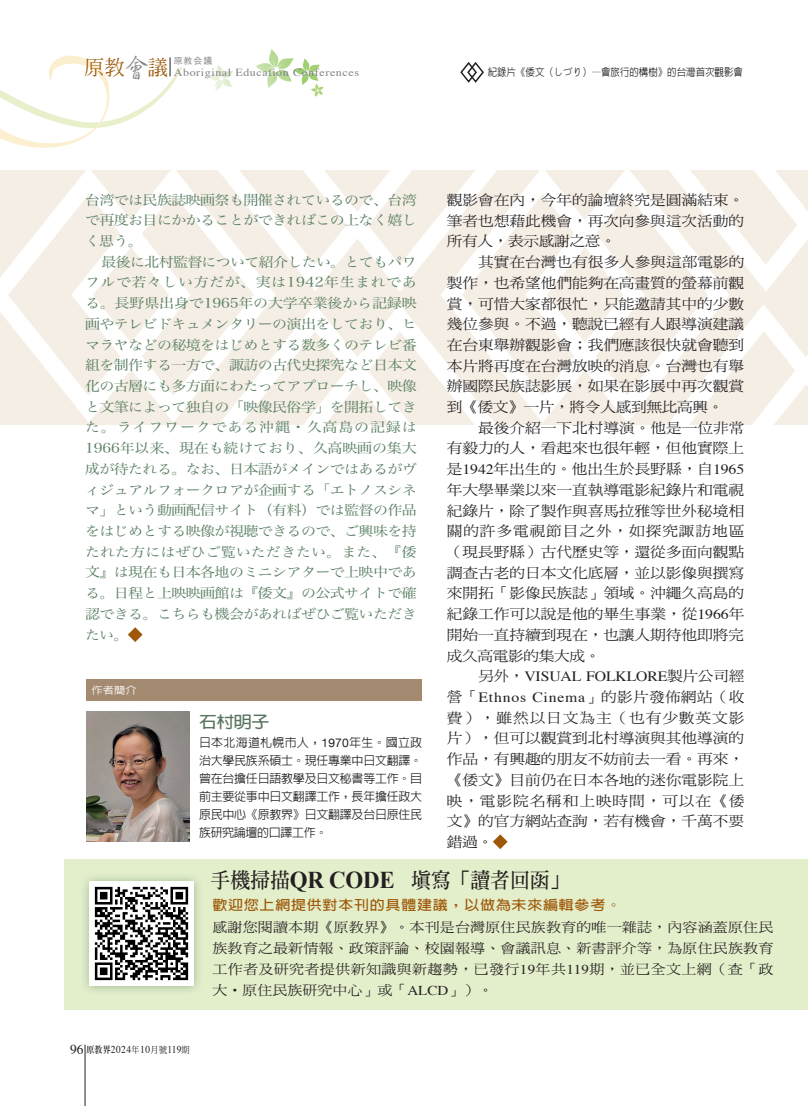
<style>
.page{position:relative;width:808px;height:1106px;background:#fff}
.page>*{position:absolute;margin:0;border:0;box-sizing:border-box;transform-origin:0 0}
.正常{font:700 21.15px "AR Ming B5";letter-spacing:-.01em;color:#231f20;scale:.95 1}
.t1{font:500 20.4px "AR Ming B5";color:#9e5807}
.內文_小標3{font:700 16.2px "AR Hei B5";color:#5a755f;scale:1.11 1}
.內文{font:14.1px/20.7px "DF Ming Std W5";letter-spacing:-.005em;color:#231f20;text-align:justify;scale:1.11 1}
.圖說{font:13.5px/20.7px "Hira Min Pro W3";letter-spacing:-.04em;color:#577d61;text-align:justify;scale:1.11 1}
.齊頭內文{font:13.5px/21px "DF Ming Std W5";letter-spacing:.025em;color:#231f20;text-align:justify;scale:1.11 1}
.齊頭內文-2{font:700 13.5px "AR Hei B5";letter-spacing:.05em;color:#9e5807;scale:1.11 1}
.語系-內文{font:500 12px/18px "AR Hei B5";letter-spacing:-.02em;color:#231f20;text-align:justify}
.t2{font:10.8px "Times";letter-spacing:.05em;color:#808285;scale:1.11 1}
.正常-2{font:500 10.5px "AR Hei B5";color:#231f20;scale:.9 1}
.t3{font:10.5px "Times";letter-spacing:.05em;color:#231f20;scale:.9 1}
.圖說-2{font:500 10.2px "AR Hei B5";color:#fff;scale:1.11 1}
.t4{font:9px "Heisei Kaku Go Std W3";color:#808285}
.s1{font-family:"AR Xing Shu B5";font-size:27.75px;color:#808285}
.s2{font-family:"Helvetica Neue";font-weight:400}
.s3{font-family:"Times"}
.s4{font-family:"Times New Roman";font-size:24.15px}
.s5{font-size:13.5px}
.s6{font-family:"AR Ming B5";font-weight:800;font-size:9px}
.s7{font-family:"DF Ming Std W5";font-size:9px}
</style>
<div class="page">
<svg style="left:0;top:170px;width:202px;height:255px"></svg>
<svg style="left:513px;top:170px;width:140px;height:255px"></svg>
<svg style="left:428px;top:170px;width:85px;height:120px"></svg>
<svg style="left:202px;top:170px;width:226px;height:120px"></svg>
<svg style="left:653px;top:170px;width:82px;height:120px"></svg>
<svg style="left:428px;top:290px;width:85px;height:135px"></svg>
<svg style="left:202px;top:290px;width:226px;height:135px"></svg>
<svg style="left:735px;top:170px;width:73px;height:120px"></svg>
<svg style="left:651px;top:290px;width:157px;height:135px"></svg>
<svg style="left:256px;top:49px;width:68px;height:48px"></svg>
<svg style="left:208px;top:65px;width:25px;height:26px"></svg>
<hr style="left:85px;top:1044px;width:1px;height:62px;background:#231f20">
<svg style="left:0;top:55px;width:182px;height:93px"></svg>
<div style="left:65px;top:858px;width:743px;height:151px;background:#e3eecb"></div>
<div style="left:80px;top:872px;width:124px;height:123px;background:#7fa07d;opacity:.75"></div>
<img style="left:90px;top:882px;width:104px;height:103px">
<svg style="left:460px;top:62px;width:24px;height:21px"></svg>
<svg style="left:493px;top:834px;width:15px;height:15px"></svg>
<div style="left:86px;top:679px;width:336px;height:21px;background:#a38a70"></div>
<img style="left:86px;top:712px;width:103px;height:129px">
<svg style="left:128px;top:627px;width:15px;height:15px"></svg>
<h2 class="t1" style="left:84px;top:57px;width:86px">原教<span class="s1">會</span>議</h2>
<p class="t4" style="left:174px;top:55px;width:40px">原教会議</p>
<p class="t2" style="left:174px;top:63px;width:168px">Aboriginal Education Conferences</p>
<p class="正常-2" style="left:488px;top:67px;width:285px">紀錄片《倭文（しづり）—會旅行的構樹》的台灣首次觀影會</p>
<p class="圖說" style="left:85px;top:188px;width:300px">台湾では民族誌映画祭も開催されているので、台湾で再度お目にかかることができればこの上なく嬉しく思う。</p>
<p class="圖說" style="left:85px;top:250px;width:300px;text-indent:16px">最後に北村監督について紹介したい。とてもパワフルで若々しい方だが、実は1942年生まれである。長野県出身で1965年の大学卒業後から記録映画やテレビドキュメンタリーの演出をしており、ヒマラヤなどの秘境をはじめとする数多くのテレビ番組を制作する一方で、諏訪の古代史探究など日本文化の古層にも多方面にわたってアプローチし、映像と文筆によって独自の「映像民俗学」を開拓してきた。ライフワークである沖縄・久高島の記録は1966年以来、現在も続けており、久高映画の集大成が待たれる。なお、日本語がメインではあるがヴィジュアルフォークロアが企画する「エトノスシネマ」という動画配信サイト（有料）では監督の作品をはじめとする映像が視聴できるので、ご興味を持たれた方にはぜひご覧いただきたい。また、『倭文』は現在も日本各地のミニシアターで上映中である。日程と上映映画館は『倭文』の公式サイトで確認できる。こちらも機会があればぜひご覧いただきたい。</p>
<p class="圖說-2" style="left:92px;top:685px;width:42px">作者簡介</p>
<p class="內文_小標3" style="left:199px;top:713px;width:65px">石村明子</p>
<p class="語系-內文" style="left:199px;top:733px;width:225px">日本北海道札幌市人，<span class="s2">1970</span>年生。國立政治大學民族系碩士。現任專業中日文翻譯。曾在台擔任日語教學及日文秘書等工作。目前主要從事中日文翻譯工作，長年擔任政大原民中心《原教界》日文翻譯及台日原住民族研究論壇的口譯工作。</p>
<p class="內文" style="left:447px;top:189px;width:270px">觀影會在內，今年的論壇終究是圓滿結束。筆者也想藉此機會，再次向參與這次活動的所有人，表示感謝之意。</p>
<p class="內文" style="left:447px;top:251px;width:270px;text-indent:32px">其實在台灣也有很多人參與這部電影的製作，也希望他們能夠在高畫質的螢幕前觀賞，可惜大家都很忙，只能邀請其中的少數幾位參與。不過，聽說已經有人跟導演建議在台東舉辦觀影會；我們應該很快就會聽到本片將再度在台灣放映的消息。台灣也有舉辦國際民族誌影展，如果在影展中再次觀賞到《倭文》一片，將令人感到無比高興。</p>
<p class="內文" style="left:447px;top:417px;width:270px;text-indent:32px">最後介紹一下北村導演。他是一位非常有毅力的人，看起來也很年輕，但他實際上是<span class="s3">1942</span>年出生的。他出生於長野縣，自<span class="s3">1965</span>年大學畢業以來一直執導電影紀錄片和電視紀錄片，除了製作與喜馬拉雅等世外秘境相關的許多電視節目之外，如探究諏訪地區（現長野縣）古代歷史等，還從多面向觀點調查古老的日本文化底層，並以影像與撰寫來開拓「影像民族誌」領域。沖繩久高島的紀錄工作可以說是他的畢生事業，從<span class="s3">1966</span>年開始一直持續到現在，也讓人期待他即將完成久高電影的集大成。</p>
<p class="內文" style="left:447px;top:665px;width:270px;text-indent:32px">另外，<span class="s3">VISUAL FOLKLORE</span>製片公司經營「<span class="s3">Ethnos Cinema</span>」的影片發佈網站（收費），雖然以日文為主（也有少數英文影片），但可以觀賞到北村導演與其他導演的作品，有興趣的朋友不妨前去一看。再來，《倭文》目前仍在日本各地的迷你電影院上映，電影院名稱和上映時間，可以在《倭文》的官方網站查詢，若有機會，千萬不要錯過。</p>
<p class="正常" style="left:211px;top:869px;width:380px">手機掃描<span class="s4">QR CODE</span> 填寫「讀者回函」</p>
<p class="齊頭內文-2" style="left:212px;top:898px;width:370px">歡迎您上網提供對本刊的具體建議，以做為未來編輯參考。</p>
<p class="t3" style="left:70px;top:1039px;width:134px"><span class="s5">96</span> <span class="s6">原教界</span>2024<span class="s7">年</span>10<span class="s7">月號</span>119<span class="s7">期</span></p>
<p class="齊頭內文" style="left:212px;top:916px;width:507px">感謝您閱讀本期《原教界》。本刊是台灣原住民族教育的唯一雜誌，內容涵蓋原住民族教育之最新情報、政策評論、校園報導、會議訊息、新書評介等，為原住民族教育工作者及研究者提供新知識與新趨勢，已發行<span class="s3">19</span>年共<span class="s3">119</span>期，並已全文上網（查「政大‧原住民族研究中心」或「<span class="s3">ALCD</span>」）。</p>
</div>
